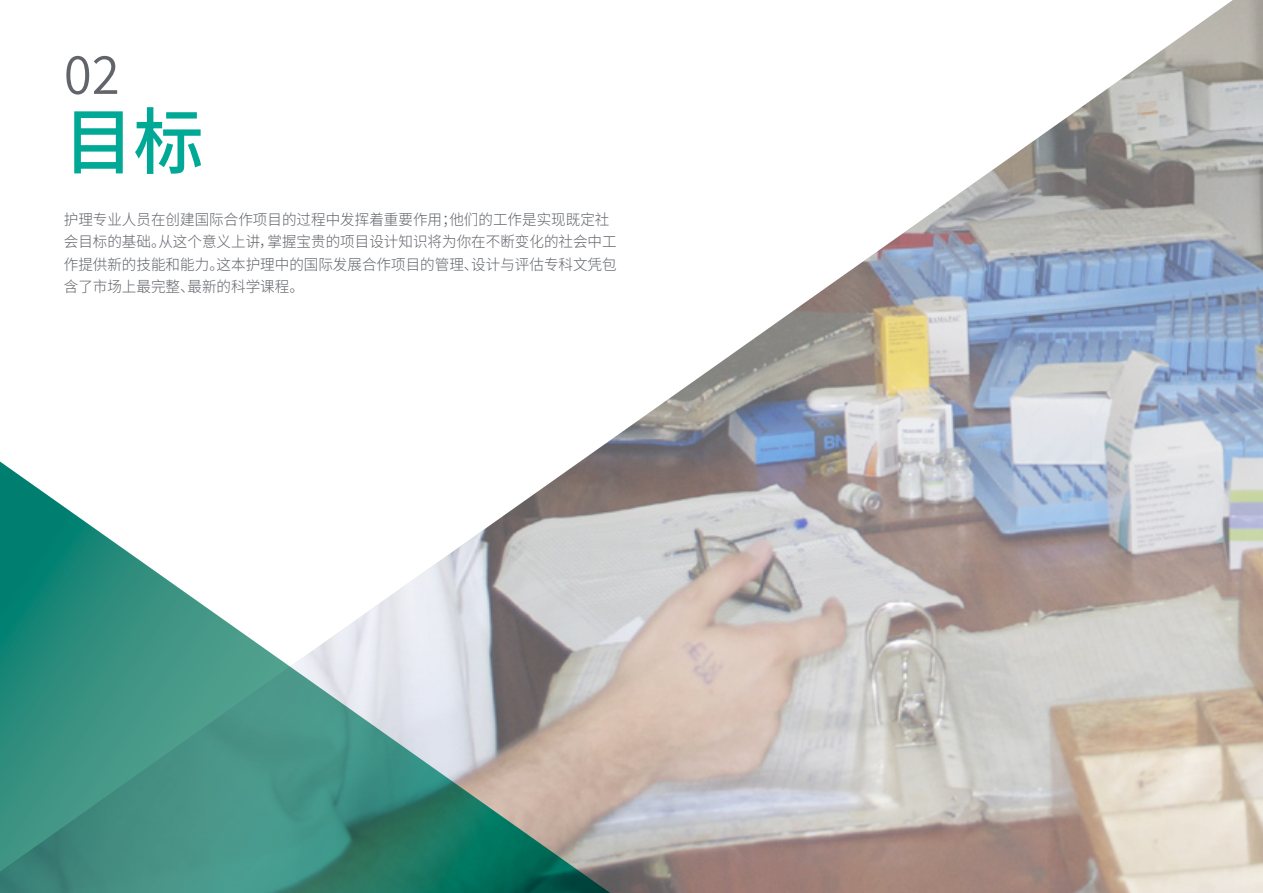
<style>
.page{position:relative;width:1263px;height:893px;background:#fff}
.page>*{position:absolute;margin:0;border:0;box-sizing:border-box;transform-origin:0 0}
.t1{font:500 72px "Source Han Sans CN";color:#00a996}
.t2{font:52.5px "Source Han Sans CN";color:#61646a}
.t3{font:300 15px/22.5px "Source Han Sans CN";color:#61646a}
</style>
<div class="page">
<img style="left:602px;top:0;width:661px;height:893px">
<svg style="left:0;top:446px;width:640px;height:447px"></svg>
<h2 class="t2" style="left:64px;top:45px;width:57px">02</h2>
<h1 class="t1" style="left:64px;top:101px;width:141px">目标</h1>
<p class="t3" style="left:64px;top:208px;width:554px">护理专业人员在创建国际合作项目的过程中发挥着重要作用；他们的工作是实现既定社会目标的基础。从这个意义上讲，掌握宝贵的项目设计知识将为你在不断变化的社会中工作提供新的技能和能力。这本护理中的国际发展合作项目的管理、设计与评估专科文凭包含了市场上最完整、最新的科学课程。</p>
</div>
